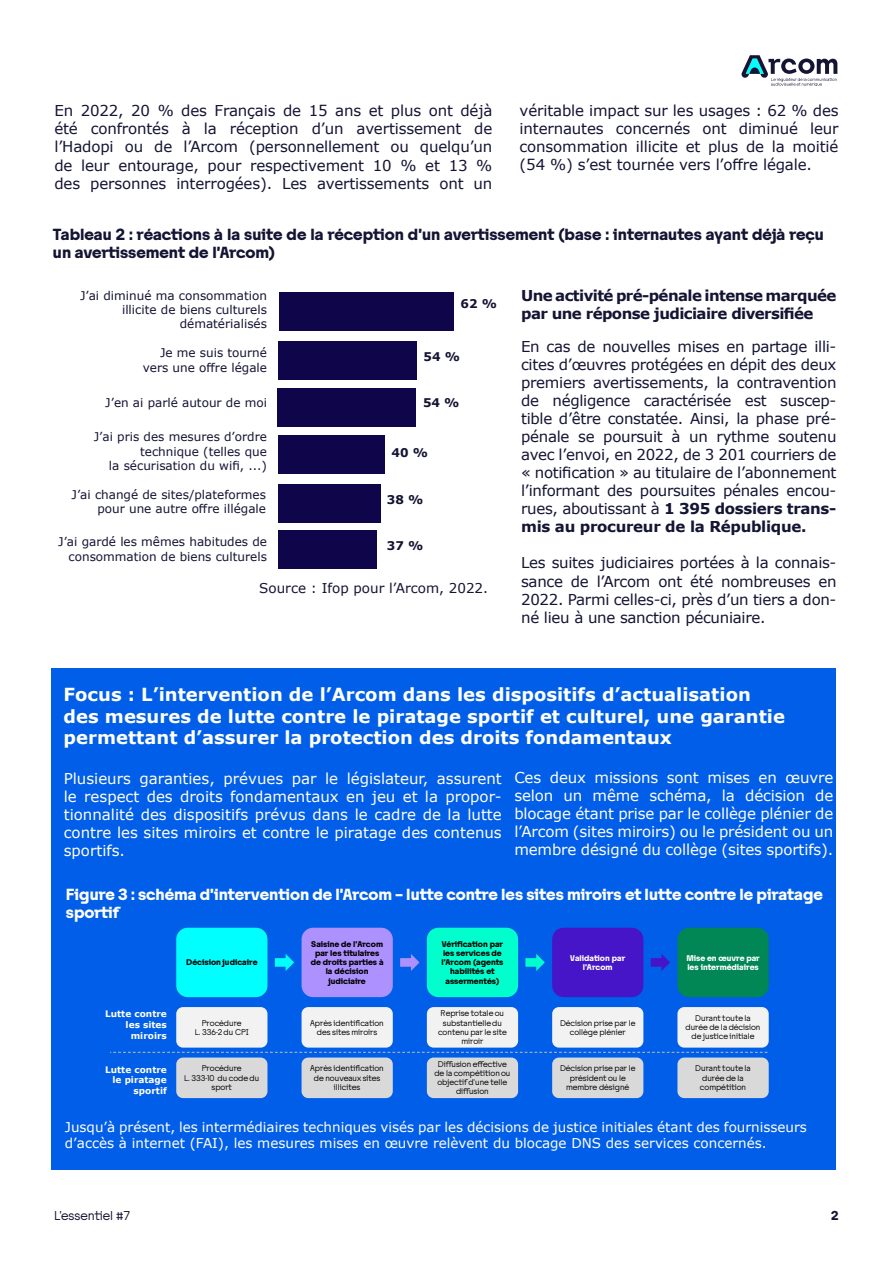
<style>
.page{position:relative;width:893px;height:1263px;background:#fff}
.page>*{position:absolute;margin:0;border:0;box-sizing:border-box;transform-origin:0 0}
.t1{font:700 18px/21.6px "Verdana";color:#fff}
.t2{font:15px/18px "Verdana";letter-spacing:-.02em;color:#141433;text-align:justify}
.t3{font:15px/18px "Verdana";letter-spacing:-.01em;color:#fff;text-align:justify}
.t4{font:700 15px/18px "Tosh";color:#141433}
.t5{font:700 15px/18px "Tosh";color:#fff}
.t6{font:700 15px/18px "Verdana";letter-spacing:-.04em;color:#141433}
.t7{font:13.5px/16.2px "Verdana";color:#fff}
.t8{font:13.5px "Verdana";color:#141433}
.t9{font:12px/14.4px "Verdana";color:#141433;text-align:right}
.t10{font:700 12px "Verdana";color:#141433}
.t11{font:12px "Tosh";color:#141433}
.t12{font:700 12px "Tosh";color:#141433}
.t13{font:700 9px/10.8px "Verdana";color:#fff;text-align:right}
.t14{font:7.65px/9.3px "Tosh";color:#000;text-align:center}
.t15{font:700 7.65px/9.3px "Tosh";color:#000;text-align:center}
.t16{font:700 7.65px/9.3px "Tosh";color:#fff;text-align:right}
.s1{font-weight:700}
</style>
<div class="page">
<div style="left:51px;top:668px;width:785px;height:501px;background:#005ee8"></div>
<svg style="left:742px;top:55px;width:95px;height:31px"></svg>
<div style="left:176px;top:928px;width:91px;height:69px;background:#0ff;border-radius:12px"></div>
<div style="left:302px;top:928px;width:91px;height:69px;background:#ad91ff;border-radius:12px"></div>
<div style="left:427px;top:928px;width:91px;height:69px;background:#0fc;border-radius:12px"></div>
<div style="left:552px;top:928px;width:91px;height:69px;background:#4715c8;border-radius:12px"></div>
<div style="left:677px;top:928px;width:92px;height:69px;background:#008755;border-radius:12px"></div>
<div style="left:176px;top:1007px;width:91px;height:40px;background:#f2f2f2;border-radius:7px"></div>
<div style="left:302px;top:1007px;width:91px;height:40px;background:#f2f2f2;border-radius:7px"></div>
<div style="left:427px;top:1007px;width:91px;height:40px;background:#f2f2f2;border-radius:7px"></div>
<div style="left:552px;top:1007px;width:91px;height:40px;background:#f2f2f2;border-radius:7px"></div>
<div style="left:677px;top:1007px;width:92px;height:40px;background:#f2f2f2;border-radius:7px"></div>
<div style="left:176px;top:1057px;width:91px;height:41px;background:#d9d9d9;border-radius:7px"></div>
<div style="left:302px;top:1057px;width:91px;height:41px;background:#d9d9d9;border-radius:7px"></div>
<div style="left:427px;top:1057px;width:91px;height:41px;background:#d9d9d9;border-radius:7px"></div>
<div style="left:552px;top:1057px;width:91px;height:41px;background:#d9d9d9;border-radius:7px"></div>
<div style="left:677px;top:1057px;width:92px;height:41px;background:#d9d9d9;border-radius:7px"></div>
<svg style="left:111px;top:1052px;width:657px;height:1px"></svg>
<svg style="left:275px;top:954px;width:19px;height:17px"></svg>
<svg style="left:400px;top:954px;width:19px;height:17px"></svg>
<svg style="left:525px;top:954px;width:20px;height:17px"></svg>
<svg style="left:651px;top:954px;width:19px;height:17px"></svg>
<div style="left:279px;top:292px;width:175px;height:38px;background:#0e054b"></div>
<div style="left:279px;top:342px;width:138px;height:38px;background:#0e054b"></div>
<div style="left:278px;top:389px;width:138px;height:38px;background:#0e054b"></div>
<div style="left:278px;top:436px;width:106px;height:38px;background:#0e054b"></div>
<div style="left:278px;top:485px;width:103px;height:38px;background:#0e054b"></div>
<div style="left:278px;top:531px;width:99px;height:38px;background:#0e054b"></div>
<p class="t2" style="left:54px;top:101px;width:440px;line-height:18.5px">En 2022, 20 % des Français de 15 ans et plus ont déjà été confrontés à la réception d’un avertissement de l’Hadopi ou de l’Arcom (personnellement ou quelqu’un de leur entourage, pour respectivement 10 % et 13 % des personnes interrogées). Les avertissements ont un</p>
<p class="t2" style="left:520px;top:101px;width:320px">véritable impact sur les usages : 62 % des internautes concernés ont diminué leur consommation illicite et plus de la moitié (54 %) s’est tournée vers l’offre légale.</p>
<p class="t4" style="left:53px;top:226px;width:772px">Tableau 2 : réactions à la suite de la réception d’un avertissement (base : internautes ayant déjà reçu un avertissement de l’Arcom)</p>
<p class="t9" style="left:80px;top:288px;width:188px">J’ai diminué ma consommation illicite de biens culturels dématérialisés</p>
<p class="t9" style="left:143px;top:346px;width:126px">Je me suis tourné vers une offre légale</p>
<p class="t9" style="left:105px;top:395px;width:163px">J’en ai parlé autour de moi</p>
<p class="t9" style="left:94px;top:430px;width:175px">J’ai pris des mesures d’ordre technique (telles que<br>la sécurisation du wifi, ...)</p>
<p class="t9" style="left:72px;top:487px;width:196px">J’ai changé de sites/plateformes pour une autre offre illégale</p>
<p class="t9" style="left:58px;top:534px;width:210px">J’ai gardé les mêmes habitudes de consommation de biens culturels</p>
<p class="t10" style="left:461px;top:295px;width:38px">62 %</p>
<p class="t10" style="left:423px;top:348px;width:38px">54 %</p>
<p class="t10" style="left:423px;top:394px;width:38px">54 %</p>
<p class="t10" style="left:392px;top:444px;width:38px">40 %</p>
<p class="t10" style="left:387px;top:491px;width:38px">38 %</p>
<p class="t10" style="left:387px;top:537px;width:38px">37 %</p>
<p class="t8" style="left:259px;top:579px;width:230px">Source : Ifop pour l’Arcom, 2022.</p>
<p class="t6" style="left:521px;top:287px;width:317px">Une activité pré-pénale intense marquée par une réponse judiciaire diversifiée</p>
<p class="t2" style="left:521px;top:338px;width:317px">En cas de nouvelles mises en partage illi&shy;cites d’œuvres protégées en dépit des deux premiers avertissements, la contravention de négligence caractérisée est suscep&shy;tible d’être constatée. Ainsi, la phase pré&shy;pénale se poursuit à un rythme soutenu avec l’envoi, en 2022, de 3 201 courriers de « notification » au titulaire de l’abonnement l’informant des poursuites pénales encou&shy;rues, aboutissant à <span class="s1">1 395 dossiers trans&shy;mis au procureur de la République.</span></p>
<p class="t2" style="left:521px;top:554px;width:317px">Les suites judiciaires portées à la connais&shy;sance de l’Arcom ont été nombreuses en 2022. Parmi celles-ci, près d’un tiers a don&shy;né lieu à une sanction pécuniaire.</p>
<p class="t1" style="left:64px;top:683px;width:723px">Focus : L’intervention de l’Arcom dans les dispositifs d’actualisation des mesures de lutte contre le piratage sportif et culturel, une garantie permettant d’assurer la protection des droits fondamentaux</p>
<p class="t3" style="left:64px;top:769px;width:439px">Plusieurs garanties, prévues par le législateur, assurent le respect des droits fondamentaux en jeu et la propor&shy;tionnalité des dispositifs prévus dans le cadre de la lutte contre les sites miroirs et contre le piratage des contenus sportifs.</p>
<p class="t3" style="left:514px;top:768px;width:320px">Ces deux missions sont mises en œuvre selon un même schéma, la décision de blocage étant prise par le collège plénier de l’Arcom (sites miroirs) ou le président ou un membre désigné du collège (sites sportifs).</p>
<p class="t5" style="left:66px;top:885px;width:758px">Figure 3 : schéma d’intervention de l’Arcom – lutte contre les sites miroirs et lutte contre le piratage sportif</p>
<p class="t15" style="left:186px;top:958px;width:73px">Décision judicaire</p>
<p class="t15" style="left:311px;top:939px;width:74px">Saisine de l’Arcom par les titulaires de droits parties à la décision judiciaire</p>
<p class="t15" style="left:441px;top:939px;width:63px">Vérification par les services de l’Arcom (agents habilités et assermentés)</p>
<p class="t16" style="left:570px;top:953px;width:57px;text-align:center">Validation par l’Arcom</p>
<p class="t16" style="left:686px;top:953px;width:75px;text-align:left">Mise en œuvre par les intermédiaires</p>
<p class="t13" style="left:105px;top:1008px;width:63px">Lutte contre les sites miroirs</p>
<p class="t13" style="left:105px;top:1064px;width:63px">Lutte contre le piratage sportif</p>
<p class="t16" style="left:107px;top:1018px;width:64px">Lutte contre les sites miroirs</p>
<p class="t14" style="left:195px;top:1018px;width:55px">Procédure<br>L. 336-2 du CPI</p>
<p class="t14" style="left:310px;top:1018px;width:75px">Après identification des sites miroirs</p>
<p class="t14" style="left:438px;top:1009px;width:70px">Reprise totale ou substantielle du contenu par le site miroir</p>
<p class="t14" style="left:560px;top:1018px;width:77px">Décision prise par le collège plénier</p>
<p class="t14" style="left:685px;top:1013px;width:76px">Durant toute la durée de la décision de justice initiale</p>
<p class="t14" style="left:184px;top:1064px;width:77px">Procédure<br>L. 333-10 du code du sport</p>
<p class="t14" style="left:310px;top:1064px;width:75px">Après identification de nouveaux sites illicites</p>
<p class="t14" style="left:434px;top:1059px;width:77px">Diffusion effective de la compétition ou objectif d’une telle diffusion</p>
<p class="t14" style="left:560px;top:1064px;width:77px">Décision prise par le président ou le membre désigné</p>
<p class="t14" style="left:695px;top:1064px;width:57px">Durant toute la durée de la compétition</p>
<p class="t7" style="left:65px;top:1119px;width:743px">Jusqu’à présent, les intermédiaires techniques visés par les décisions de justice initiales étant des fournisseurs d’accès à internet (FAI), les mesures mises en œuvre relèvent du blocage DNS des services concernés.</p>
<p class="t16" style="left:107px;top:1068px;width:65px">Lutte contre le piratage sportif</p>
<p class="t11" style="left:54px;top:1208px;width:77px">L’essentiel #7</p>
<p class="t12" style="left:831px;top:1207px;width:9px">2</p>
</div>
